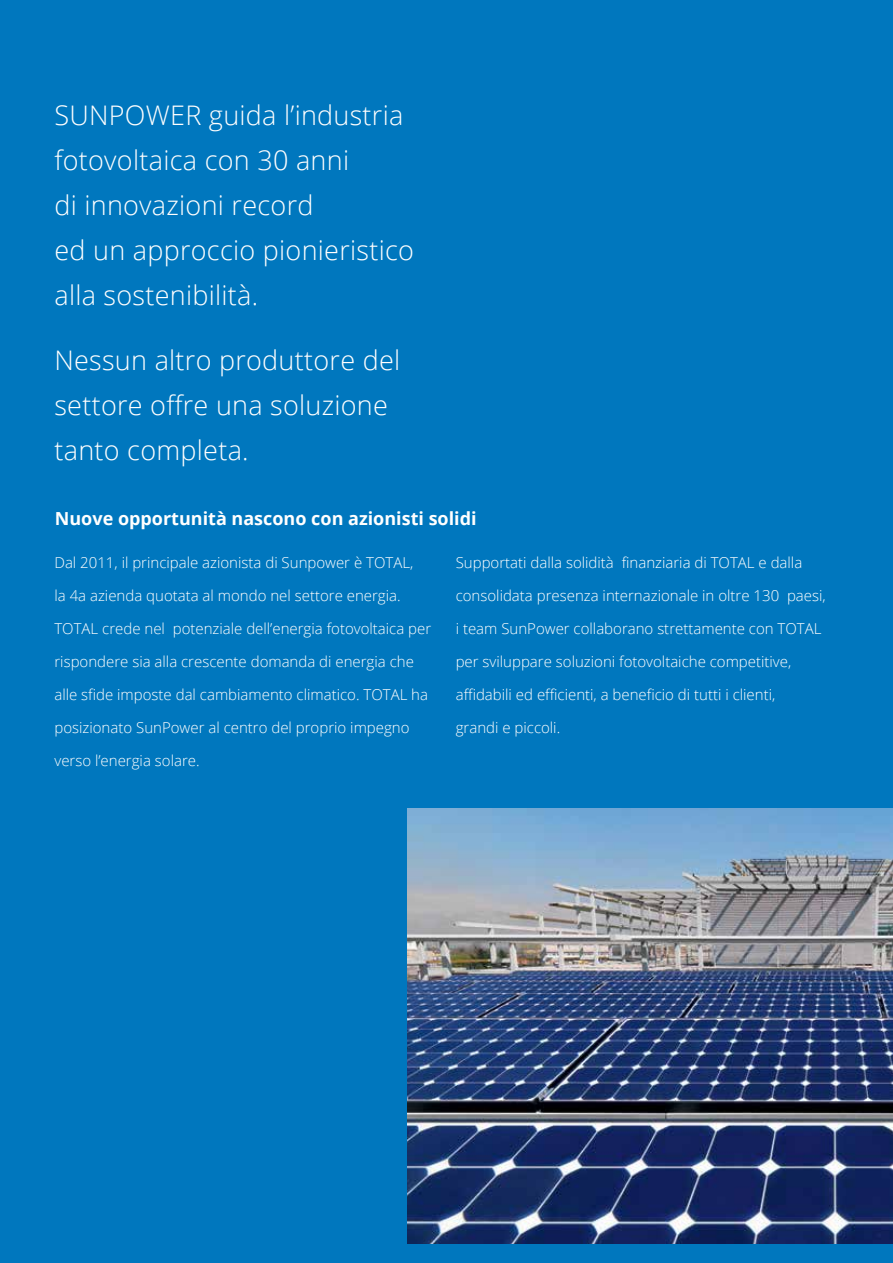
<style>
.page{position:relative;width:893px;height:1263px;background:#0077be}
.page>*{position:absolute;margin:0;border:0;box-sizing:border-box;transform-origin:0 0}
.t1{font:300 27px/45px "Open Sans";letter-spacing:.01em;color:#fff}
.t2{font:700 18px "Open Sans";color:#fff}
.t3{font:300 15px "Open Sans";color:#fff}
</style>
<div class="page">
<img style="left:408px;top:809px;width:485px;height:434px">
<h1 class="t1" style="left:54px;top:92px;width:361px">SUNPOWER guida l’industria fotovoltaica con 30 anni<br>di innovazioni record<br>ed un approccio pionieristico alla sostenibilità.</h1>
<h1 class="t1" style="left:54px;top:337px;width:347px">Nessun altro produttore del settore offre una soluzione tanto completa.</h1>
<p class="t2" style="left:55px;top:506px;width:423px">Nuove opportunità nascono con azionisti solidi</p>
<p class="t3" style="left:54px;top:552px;width:360px">Dal 2011, il principale azionista di Sunpower è TOTAL,</p>
<p class="t3" style="left:54px;top:585px;width:348px">la 4a azienda quotata al mondo nel settore energia.</p>
<p class="t3" style="left:54px;top:618px;width:378px">TOTAL crede nel potenziale dell’energia fotovoltaica per</p>
<p class="t3" style="left:54px;top:651px;width:361px">rispondere sia alla crescente domanda di energia che</p>
<p class="t3" style="left:54px;top:684px;width:375px">alle sfide imposte dal cambiamento climatico. TOTAL ha</p>
<p class="t3" style="left:54px;top:717px;width:357px">posizionato SunPower al centro del proprio impegno</p>
<p class="t3" style="left:54px;top:750px;width:147px">verso l’energia solare.</p>
<p class="t3" style="left:456px;top:552px;width:348px">Supportati dalla solidità finanziaria di TOTAL e dalla</p>
<p class="t3" style="left:456px;top:585px;width:371px">consolidata presenza internazionale in oltre 130 paesi,</p>
<p class="t3" style="left:456px;top:618px;width:367px">i team SunPower collaborano strettamente con TOTAL</p>
<p class="t3" style="left:456px;top:651px;width:337px">per sviluppare soluzioni fotovoltaiche competitive,</p>
<p class="t3" style="left:456px;top:684px;width:321px">affidabili ed efficienti, a beneficio di tutti i clienti,</p>
<p class="t3" style="left:456px;top:717px;width:106px">grandi e piccoli.</p>
</div>
